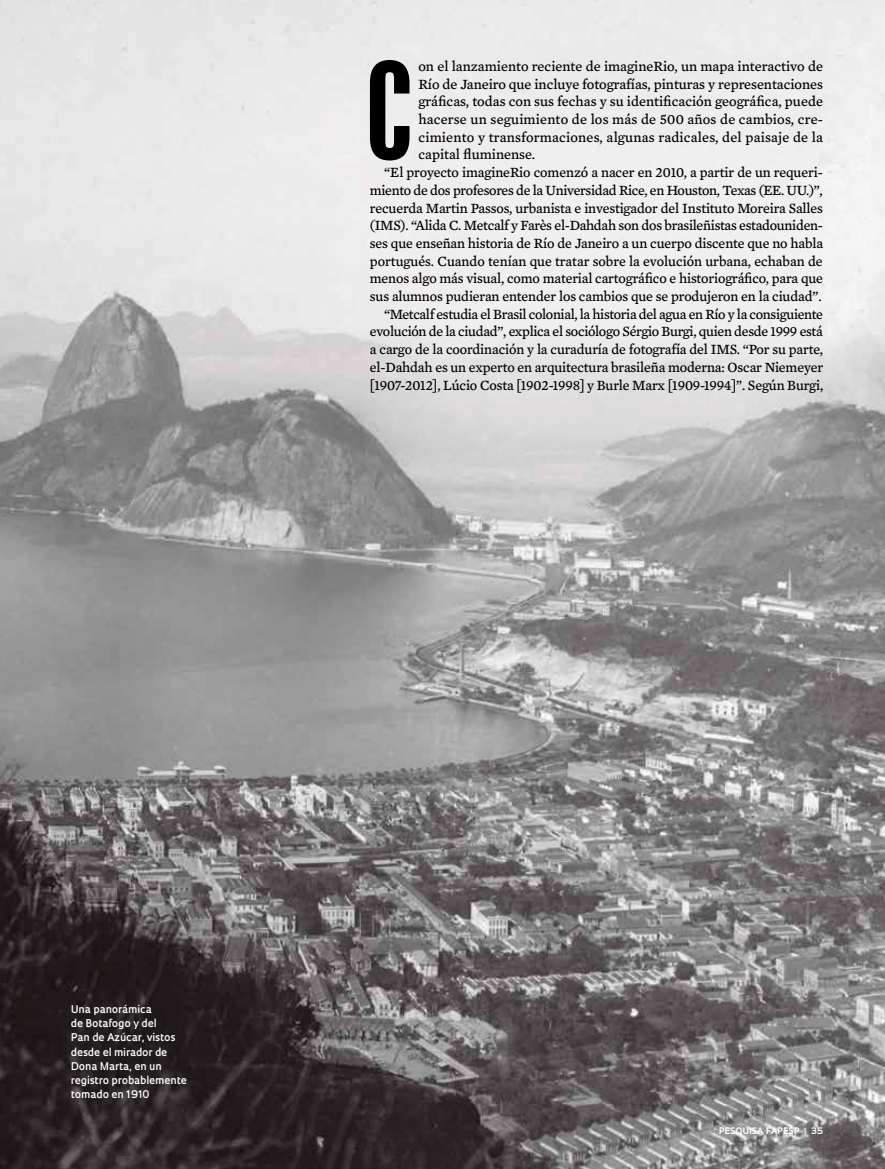
<style>
.page{position:relative;width:885px;height:1169px;background:#fff}
.page>*{position:absolute;margin:0;border:0;box-sizing:border-box;transform-origin:0 0}
.t1{font:125.4px "Swiss 924 BT Regular B";color:#000}
.t2{font:14.4px "Mercury Text G4";letter-spacing:-.01em;color:#000}
.t3{font:14.4px "Mercury Text G4";letter-spacing:.01em;color:#000}
.t4{font:600 10.35px/14.1px "Oculum";color:#fff}
.t5{font:700 8.7px "Oculum";letter-spacing:.015em;color:#fff}
</style>
<div class="page">
<img style="left:0;top:0;width:885px;height:1168px">
<svg style="left:361px;top:53px;width:462px;height:436px;fill:#ededed"></svg>
<h1 class="t1" style="left:366px;top:36px;width:47px">C</h1>
<p class="t2" style="left:418px;top:55px;width:406px">on el lanzamiento reciente de imagineRio, un mapa interactivo de</p>
<p class="t2" style="left:418px;top:73px;width:406px">Río de Janeiro que incluye fotografías, pinturas y representaciones</p>
<p class="t2" style="left:418px;top:91px;width:406px">gráficas, todas con sus fechas y su identificación geográfica, puede</p>
<p class="t3" style="left:418px;top:109px;width:406px">hacerse un seguimiento de los más de 500 años de cambios, cre-</p>
<p class="t3" style="left:418px;top:126px;width:406px">cimiento y transformaciones, algunas radicales, del paisaje de la</p>
<p class="t2" style="left:418px;top:144px;width:118px">capital fluminense.</p>
<p class="t2" style="left:384px;top:162px;width:440px">“El proyecto imagineRio comenzó a nacer en 2010, a partir de un requeri-</p>
<p class="t2" style="left:370px;top:179px;width:454px">miento de dos profesores de la Universidad Rice, en Houston, Texas (EE. UU.)”,</p>
<p class="t2" style="left:370px;top:197px;width:454px">recuerda Martin Passos, urbanista e investigador del Instituto Moreira Salles</p>
<p class="t2" style="left:370px;top:215px;width:455px">(IMS). “Alida C. Metcalf y Farès el-Dahdah son dos brasileñistas estadouniden-</p>
<p class="t2" style="left:370px;top:232px;width:455px">ses que enseñan historia de Río de Janeiro a un cuerpo discente que no habla</p>
<p class="t2" style="left:370px;top:250px;width:454px">portugués. Cuando tenían que tratar sobre la evolución urbana, echaban de</p>
<p class="t2" style="left:370px;top:268px;width:455px">menos algo más visual, como material cartográfico e historiográfico, para que</p>
<p class="t2" style="left:370px;top:286px;width:453px">sus alumnos pudieran entender los cambios que se produjeron en la ciudad”.</p>
<p class="t2" style="left:384px;top:303px;width:440px">“Metcalf estudia el Brasil colonial, la historia del agua en Río y la consiguiente</p>
<p class="t2" style="left:370px;top:321px;width:454px">evolución de la ciudad”, explica el sociólogo Sérgio Burgi, quien desde 1999 está</p>
<p class="t2" style="left:370px;top:339px;width:455px">a cargo de la coordinación y la curaduría de fotografía del IMS. “Por su parte,</p>
<p class="t2" style="left:370px;top:356px;width:455px">el-Dahdah es un experto en arquitectura brasileña moderna: Oscar Niemeyer</p>
<p class="t2" style="left:370px;top:374px;width:455px">[1907-2012], Lúcio Costa [1902-1998] y Burle Marx [1909-1994]”. Según Burgi,</p>
<p class="t4" style="left:71px;top:1001px;width:117px">Una panorámica<br>de Botafogo y del<br>Pan de Azúcar, vistos desde el mirador de<br>Dona Marta, en un registro probablemente tomado en 1910</p>
<p class="t5" style="left:719px;top:1124px;width:106px">PESQUISA FAPESP | 35</p>
</div>
